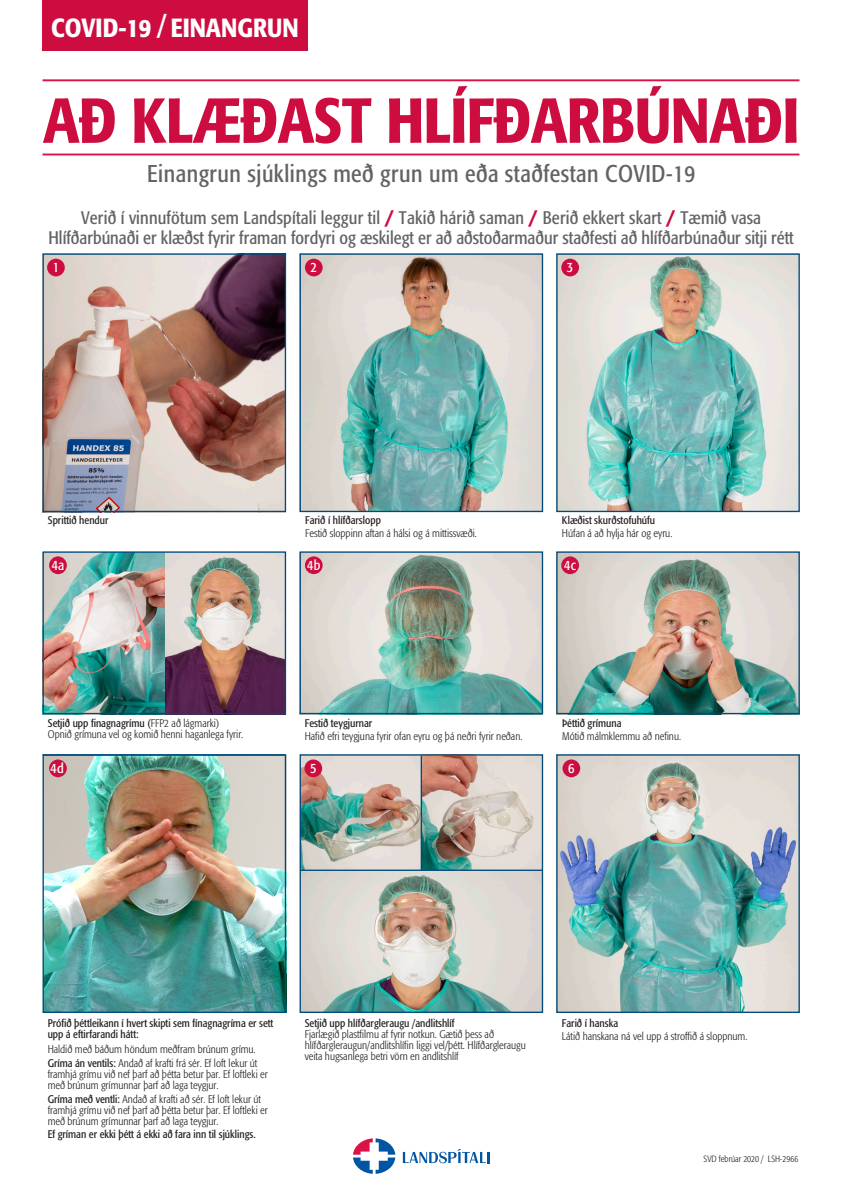
<style>
.page{position:relative;width:842px;height:1191px;background:#fff}
.page>*{position:absolute;margin:0;border:0;box-sizing:border-box;transform-origin:0 0}
.t1{font:500 condensed 62.7px "Formata";letter-spacing:-.01em;color:#cd0d40}
.t2{font:500 condensed 26px "Formata";color:#fff}
.t3{font:condensed 24px "Formata";letter-spacing:.02em;color:#636366}
.t4{font:condensed 18px "Formata";color:#636366}
.fyrirsögn{font:condensed 14px "Formata";color:#fff}
.myndatexti_meginmal{font:300 condensed 11px/11px "Formata";color:#231f20}
.myndatexti_meginmal-2{font:condensed 11px/11px "Formata";color:#231f20}
.t5{font:300 condensed 9px "Formata";color:#231f20}
.s1{font-weight:700;font-stretch:normal;color:#cd0d40}
.s2{font-weight:300}
.s3{font-weight:400}
</style>
<div class="page">
<hr style="left:43px;top:153px;width:756px;height:2px;background:#dc1145">
<hr style="left:43px;top:79px;width:756px;height:2px;background:#dc1145">
<img style="left:42px;top:253px;width:242px;height:259px">
<img style="left:45px;top:756px;width:239px;height:255px">
<img style="left:302px;top:553px;width:239px;height:159px">
<img style="left:558px;top:756px;width:240px;height:255px">
<img style="left:558px;top:255px;width:240px;height:255px">
<img style="left:302px;top:255px;width:239px;height:255px">
<img style="left:45px;top:553px;width:239px;height:159px">
<img style="left:558px;top:553px;width:240px;height:159px">
<img style="left:302px;top:756px;width:239px;height:255px">
<div style="left:42px;top:0;width:265px;height:50px;background:#cd0d40"></div>
<div style="left:556px;top:551px;width:244px;height:163px;border:1px solid #004a7a"></div>
<div style="left:43px;top:551px;width:243px;height:163px;border:1px solid #004a7a"></div>
<div style="left:300px;top:253px;width:243px;height:259px;border:1px solid #004a7a"></div>
<div style="left:300px;top:754px;width:243px;height:259px;border:1px solid #004a7a"></div>
<div style="left:300px;top:551px;width:243px;height:163px;border:1px solid #004a7a"></div>
<div style="left:43px;top:253px;width:243px;height:259px;border:1px solid #004a7a"></div>
<div style="left:43px;top:754px;width:243px;height:259px;border:1px solid #004a7a"></div>
<div style="left:556px;top:253px;width:244px;height:259px;border:1px solid #004a7a"></div>
<div style="left:556px;top:754px;width:244px;height:259px;border:1px solid #004a7a"></div>
<hr style="left:43px;top:754px;width:242px;height:1px;background:#004a7a">
<hr style="left:300px;top:869px;width:243px;height:2px;background:#004a7a">
<hr style="left:421px;top:755px;width:1px;height:115px;background:#004a7a">
<div style="left:47px;top:259px;width:18px;height:17px;background:#cd0d40;border-radius:50%"></div>
<div style="left:305px;top:259px;width:18px;height:17px;background:#cd0d40;border-radius:50%"></div>
<div style="left:49px;top:556px;width:18px;height:18px;background:#cd0d40;border-radius:50%"></div>
<div style="left:49px;top:759px;width:18px;height:18px;background:#cd0d40;border-radius:50%"></div>
<div style="left:305px;top:556px;width:18px;height:18px;background:#cd0d40;border-radius:50%"></div>
<div style="left:561px;top:556px;width:18px;height:18px;background:#cd0d40;border-radius:50%"></div>
<div style="left:304px;top:759px;width:18px;height:18px;background:#cd0d40;border-radius:50%"></div>
<div style="left:562px;top:759px;width:18px;height:18px;background:#cd0d40;border-radius:50%"></div>
<div style="left:561px;top:259px;width:18px;height:17px;background:#cd0d40;border-radius:50%"></div>
<svg style="left:403px;top:1149px;width:87px;height:14px"></svg>
<svg style="left:353px;top:1138px;width:42px;height:35px"></svg>
<p class="t2" style="left:51px;top:12px;width:249px">COVID-19 / EINANGRUN</p>
<p class="t1" style="left:43px;top:82px;width:758px">AÐ KLÆÐAST HLÍFÐARBÚNAÐI</p>
<p class="t3" style="left:147px;top:160px;width:550px">Einangrun sjúklings með grun um eða staðfestan COVID-19</p>
<p class="t4" style="left:81px;top:207px;width:681px">Verið í vinnufötum sem Landspítali leggur til <span class="s1">/</span> Takið hárið saman <span class="s1">/</span> Berið ekkert skart <span class="s1">/</span> Tæmið vasa</p>
<p class="t4" style="left:48px;top:227px;width:747px">Hlífðarbúnaði er klæðst fyrir framan fordyri og æskilegt er að aðstoðarmaður staðfesti að hlífðarbúnaður sitji rétt</p>
<p class="fyrirsögn" style="left:53px;top:259px;width:8px">1</p>
<p class="fyrirsögn" style="left:311px;top:259px;width:8px">2</p>
<p class="fyrirsögn" style="left:567px;top:259px;width:8px">3</p>
<p class="myndatexti_meginmal-2" style="left:48px;top:515px;width:62px">Sprittið hendur</p>
<p class="myndatexti_meginmal-2" style="left:305px;top:515px;width:77px">Farið í hlífðarslopp</p>
<p class="myndatexti_meginmal" style="left:305px;top:528px;width:173px">Festið sloppinn aftan á hálsi og á mittissvæði.</p>
<p class="myndatexti_meginmal-2" style="left:562px;top:515px;width:95px">Klæðist skurðstofuhúfu</p>
<p class="myndatexti_meginmal" style="left:562px;top:528px;width:112px">Húfan á að hylja hár og eyru.</p>
<p class="fyrirsögn" style="left:52px;top:557px;width:14px">4a</p>
<p class="fyrirsögn" style="left:307px;top:557px;width:15px">4b</p>
<p class="fyrirsögn" style="left:564px;top:557px;width:13px">4c</p>
<p class="myndatexti_meginmal-2" style="left:48px;top:717px;width:173px">Setjið upp finagnagrímu (<span class="s2">FFP2 að lágmarki)</span></p>
<p class="myndatexti_meginmal" style="left:48px;top:728px;width:197px">Opnið grímuna vel og komið henni haganlega fyrir.</p>
<p class="myndatexti_meginmal-2" style="left:305px;top:717px;width:69px">Festið teygjurnar</p>
<p class="myndatexti_meginmal" style="left:305px;top:730px;width:219px">Hafið efri teygjuna fyrir ofan eyru og þá neðri fyrir neðan.</p>
<p class="myndatexti_meginmal-2" style="left:562px;top:717px;width:61px">Þéttið grímuna</p>
<p class="myndatexti_meginmal" style="left:562px;top:730px;width:120px">Mótið málmklemmu að nefinu.</p>
<p class="fyrirsögn" style="left:51px;top:760px;width:15px">4d</p>
<p class="fyrirsögn" style="left:310px;top:760px;width:8px">5</p>
<p class="fyrirsögn" style="left:568px;top:760px;width:8px">6</p>
<p class="myndatexti_meginmal-2" style="left:48px;top:1017px;width:227px">Prófið þéttleikann í hvert skipti sem fínagnagríma er sett upp á eftirfarandi hátt:</p>
<p class="myndatexti_meginmal" style="left:48px;top:1043px;width:209px">Haldið með báðum höndum meðfram brúnum grímu.</p>
<p class="myndatexti_meginmal" style="left:48px;top:1057px;width:222px"><span class="s3">Gríma án ventils:</span> Andað af krafti frá sér. Ef loft lekur út framhjá grímu við nef þarf að þétta betur þar. Ef loftleki er með brúnum grímunnar þarf að laga teygjur.</p>
<p class="myndatexti_meginmal" style="left:48px;top:1093px;width:222px"><span class="s3">Gríma með ventli:</span> Andað af krafti að sér. Ef loft lekur út framhjá grímu við nef þarf að þétta betur þar. Ef loftleki er með brúnum grímunnar þarf að laga teygjur.</p>
<p class="myndatexti_meginmal-2" style="left:48px;top:1129px;width:209px">Ef gríman er ekki þétt á ekki að fara inn til sjúklings.</p>
<p class="myndatexti_meginmal-2" style="left:305px;top:1017px;width:151px">Setjið upp hlífðargleraugu /andlitshlíf</p>
<p class="myndatexti_meginmal" style="left:305px;top:1028px;width:223px">Fjarlægið plastfilmu af fyrir notkun. Gætið þess að hlífðargleraugun/andlitshlífin liggi vel/þétt. Hlífðargleraugu veita hugsanlega betri vörn en andlitshlíf</p>
<p class="myndatexti_meginmal-2" style="left:562px;top:1017px;width:58px">Farið í hanska</p>
<p class="myndatexti_meginmal" style="left:562px;top:1030px;width:187px">Látið hanskana ná vel upp á stroffið á sloppnum.</p>
<p class="t5" style="left:704px;top:1154px;width:96px">SVD febrúar 2020 / LSH-2966</p>
</div>
